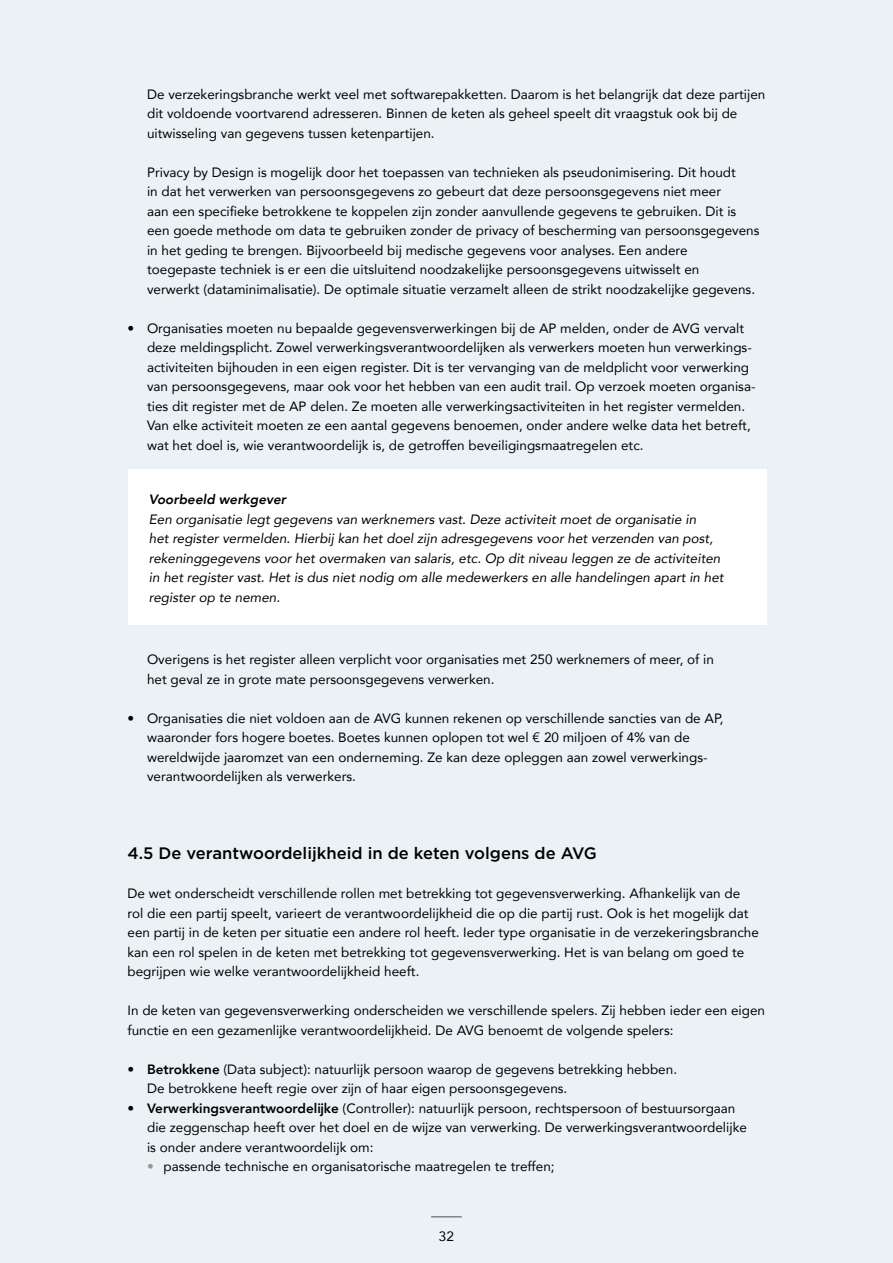
<style>
.page{position:relative;width:893px;height:1263px;background:#ebf2f6}
.page>*{position:absolute;margin:0;border:0;box-sizing:border-box;transform-origin:0 0}
.t1{font:500 16.65px "Gotham";color:#000}
.t2{font:13.5px/19.5px "Avenir";color:#000}
.t3{font:italic 13.5px/19.5px "Avenir";color:#000}
.t4{font:italic 800 13.5px "Avenir";color:#000}
.s1{font-weight:800}
.s2{color:#9c978d}
</style>
<div class="page">
<hr style="left:431px;top:1216px;width:31px;height:1px;background:#444f50">
<div style="left:128px;top:470px;width:638px;height:155px;background:#fff"></div>
<p class="t2" style="left:147px;top:85px;width:620px">De verzekeringsbranche werkt veel met softwarepakketten. Daarom is het belangrijk dat deze partijen dit voldoende voortvarend adresseren. Binnen de keten als geheel speelt dit vraagstuk ook bij de uitwisseling van gegevens tussen ketenpartijen.</p>
<p class="t2" style="left:147px;top:162px;width:614px">Privacy by Design is mogelijk door het toepassen van technieken als pseudonimisering. Dit houdt<br>in dat het verwerken van persoonsgegevens zo gebeurt dat deze persoonsgegevens niet meer<br>aan een specifieke betrokkene te koppelen zijn zonder aanvullende gegevens te gebruiken. Dit is een goede methode om data te gebruiken zonder de privacy of bescherming van persoonsgegevens in het geding te brengen. Bijvoorbeeld bij medische gegevens voor analyses. Een andere toegepaste techniek is er een die uitsluitend noodzakelijke persoonsgegevens uitwisselt en<br>verwerkt (dataminimalisatie). De optimale situatie verzamelt alleen de strikt noodzakelijke gegevens.</p>
<p class="t2" style="left:147px;top:318px;width:610px;text-indent:-19px">• Organisaties moeten nu bepaalde gegevensverwerkingen bij de AP melden, onder de AVG vervalt deze meldingsplicht. Zowel verwerkingsverantwoordelijken als verwerkers moeten hun verwerkings&shy;activiteiten bijhouden in een eigen register. Dit is ter vervanging van de meldplicht voor verwerking van persoonsgegevens, maar ook voor het hebben van een audit trail. Op verzoek moeten organisa&shy;ties dit register met de AP delen. Ze moeten alle verwerkingsactiviteiten in het register vermelden.<br>Van elke activiteit moeten ze een aantal gegevens benoemen, onder andere welke data het betreft, wat het doel is, wie verantwoordelijk is, de getroffen beveiligingsmaatregelen etc.</p>
<p class="t4" style="left:149px;top:491px;width:139px">Voorbeeld werkgever</p>
<p class="t3" style="left:149px;top:510px;width:576px">Een organisatie legt gegevens van werknemers vast. Deze activiteit moet de organisatie in<br>het register vermelden. Hierbij kan het doel zijn adresgegevens voor het verzenden van post, rekeninggegevens voor het overmaken van salaris, etc. Op dit niveau leggen ze de activiteiten in het register vast. Het is dus niet nodig om alle medewerkers en alle handelingen apart in het register op te nemen.</p>
<p class="t2" style="left:147px;top:650px;width:568px">Overigens is het register alleen verplicht voor organisaties met 250 werknemers of meer, of in het geval ze in grote mate persoonsgegevens verwerken.</p>
<p class="t2" style="left:147px;top:708px;width:578px;text-indent:-19px">• Organisaties die niet voldoen aan de AVG kunnen rekenen op verschillende sancties van de AP, waaronder fors hogere boetes. Boetes kunnen oplopen tot wel € 20 miljoen of 4% van de wereldwijde jaaromzet van een onderneming. Ze kan deze opleggen aan zowel verwerkings&shy;verantwoordelijken als verwerkers.</p>
<p class="t1" style="left:128px;top:844px;width:471px">4.5 De verantwoordelijkheid in de keten volgens de AVG</p>
<p class="t2" style="left:128px;top:884px;width:633px">De wet onderscheidt verschillende rollen met betrekking tot gegevensverwerking. Afhankelijk van de rol die een partij speelt, varieert de verantwoordelijkheid die op die partij rust. Ook is het mogelijk dat een partij in de keten per situatie een andere rol heeft. Ieder type organisatie in de verzekeringsbranche kan een rol spelen in de keten met betrekking tot gegevensverwerking. Het is van belang om goed te begrijpen wie welke verantwoordelijkheid heeft.</p>
<p class="t2" style="left:128px;top:1001px;width:639px">In de keten van gegevensverwerking onderscheiden we verschillende spelers. Zij hebben ieder een eigen functie en een gezamenlijke verantwoordelijkheid. De AVG benoemt de volgende spelers:</p>
<p class="t2" style="left:147px;top:1059px;width:531px;text-indent:-19px">• <span class="s1">Betrokkene</span> (Data subject): natuurlijk persoon waarop de gegevens betrekking hebben.<br>De betrokkene heeft regie over zijn of haar eigen persoonsgegevens.</p>
<p class="t2" style="left:147px;top:1098px;width:601px;text-indent:-19px">• <span class="s1">Verwerkingsverantwoordelijke</span> (Controller): natuurlijk persoon, rechtspersoon of bestuursorgaan die zeggenschap heeft over het doel en de wijze van verwerking. De verwerkingsverantwoordelijke is onder andere verantwoordelijk om:</p>
<p class="t2" style="left:147px;top:1157px;width:409px"><span class="s2">•</span> passende technische en organisatorische maatregelen te treffen;</p>
<p class="t2" style="left:439px;top:1227px;width:17px">32</p>
</div>
